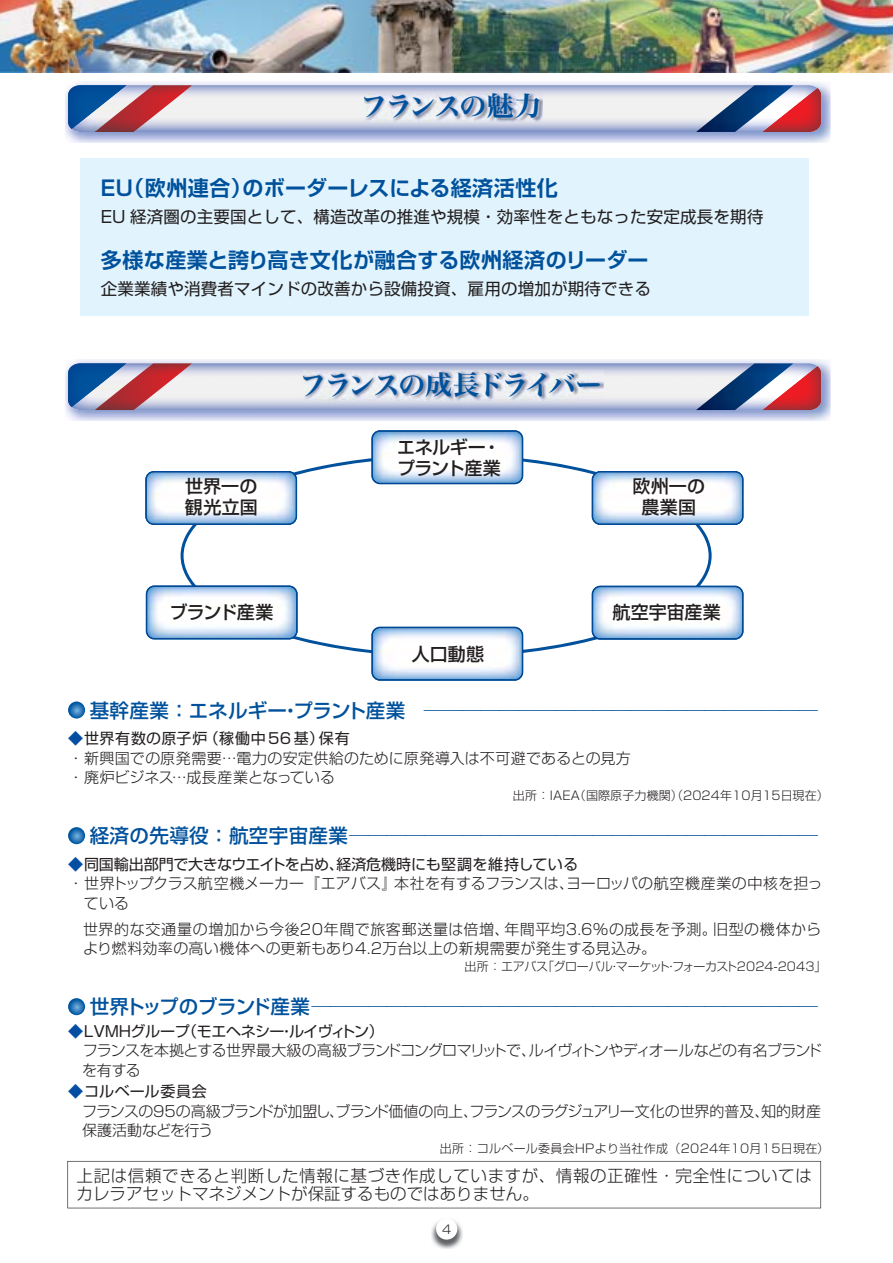
<style>
.page{position:relative;width:893px;height:1263px;background:#fff}
.page>*{position:absolute;margin:0;border:0;box-sizing:border-box;transform-origin:0 0}
.t1{font:27px "Hira Min Std W7 90 pv RKSJ H";letter-spacing:-.07em;color:#00519c}
.t2{font:21px "Shin Go Pro De Bold 90 pv RKSJ H";letter-spacing:.015em;color:#00519c}
.t3{font:19.5px "Shin Go Pro Medium 90 pv RKSJ H";letter-spacing:.015em;color:#00519c}
.t4{font:19.5px "Shin Go Pro Medium 90 pv RKSJ H";letter-spacing:-.02em;color:#00519c}
.t5{font:18px/21px "Shin Go Pro Medium 90 pv RKSJ H";color:#231f20;text-align:center}
.t6{font:18px/21px "Shin Go Pro Medium 90 pv RKSJ H";letter-spacing:-.025em;color:#231f20}
.t7{font:16.5px "Shin Go Pro Regular 90 pv RKSJ H";letter-spacing:.01em;color:#231f20}
.t8{font:16.5px/18.8px "Shin Go Pro Light 90 pv RKSJ H";letter-spacing:.04em;color:#231f20}
.t9{font:15px/19.5px "Shin Go Pro Light 90 pv RKSJ H";letter-spacing:.03em;color:#231f20}
.t10{font:15px/19.5px "Shin Go Pro Light 90 pv RKSJ H";letter-spacing:-.03em;color:#231f20}
.t11{font:15px/19.5px "Shin Go Pro Light 90 pv RKSJ H";letter-spacing:-.05em;color:#231f20}
.t12{font:15px/19.5px "Shin Go Pro Light 90 pv RKSJ H";letter-spacing:.015em;color:#231f20}
.t13{font:15px/19.5px "Shin Go Pro Light 90 pv RKSJ H";letter-spacing:-.005em;color:#231f20}
.t14{font:15px "Shin Go Pro Regular 90 pv RKSJ H";letter-spacing:-.005em;color:#231f20}
.t15{font:15px "Shin Go Pro Regular 90 pv RKSJ H";letter-spacing:-.05em;color:#231f20}
.t16{font:15px "Shin Go Pro Regular 90 pv RKSJ H";letter-spacing:.05em;color:#231f20}
.t17{font:15px "Shin Go Pro Regular 90 pv RKSJ H";letter-spacing:.04em;color:#231f20}
.t18{font:12px "Shin Go Pro Light 90 pv RKSJ H";letter-spacing:.01em;color:#231f20}
.t19{font:12px "Shin Go Pro Light 90 pv RKSJ H";letter-spacing:-.025em;color:#231f20}
.s1{color:#034ea2}
</style>
<div class="page">
<svg style="left:67px;top:1161px;width:754px;height:47px"></svg>
<img style="left:65px;top:81px;width:765px;height:62px">
<svg style="left:68px;top:85px;width:753px;height:48px"></svg>
<img style="left:762px;top:88px;width:59px;height:44px">
<img style="left:192px;top:85px;width:504px;height:47px">
<img style="left:754px;top:114px;width:3px;height:18px">
<img style="left:696px;top:85px;width:58px;height:47px">
<img style="left:68px;top:85px;width:26px;height:44px">
<img style="left:94px;top:85px;width:98px;height:47px">
<img style="left:364px;top:93px;width:179px;height:28px">
<svg style="left:68px;top:702px;width:17px;height:17px"></svg>
<svg style="left:68px;top:827px;width:17px;height:17px"></svg>
<svg style="left:68px;top:998px;width:17px;height:17px"></svg>
<div style="left:80px;top:159px;width:728px;height:157px;background:#e1f4fd"></div>
<img style="left:65px;top:359px;width:765px;height:62px">
<svg style="left:68px;top:363px;width:753px;height:48px"></svg>
<img style="left:793px;top:366px;width:28px;height:44px">
<img style="left:192px;top:363px;width:504px;height:47px">
<img style="left:696px;top:363px;width:97px;height:47px">
<img style="left:68px;top:363px;width:26px;height:44px">
<img style="left:94px;top:363px;width:98px;height:47px">
<img style="left:303px;top:371px;width:300px;height:29px">
<svg style="left:180px;top:454px;width:531px;height:203px"></svg>
<img style="left:371px;top:430px;width:152px;height:54px">
<img style="left:371px;top:627px;width:152px;height:54px">
<img style="left:591px;top:471px;width:152px;height:54px">
<img style="left:145px;top:471px;width:152px;height:54px">
<img style="left:146px;top:586px;width:151px;height:53px">
<img style="left:591px;top:586px;width:152px;height:54px">
<img style="left:431px;top:1220px;width:31px;height:28px">
<div style="left:436px;top:1218px;width:21px;height:22px;background:#fff;border-radius:50%"></div>
<img style="left:1px;top:0;width:891px;height:73px">
<h1 class="t1" style="left:360px;top:96px;width:182px">フランスの魅力</h1>
<h2 class="t2" style="left:101px;top:180px;width:458px">EU（欧州連合）のボーダーレスによる経済活性化</h2>
<p class="t7" style="left:101px;top:211px;width:664px">EU 経済圏の主要国として、構造改革の推進や規模・効率性をともなった安定成長を期待</p>
<h2 class="t2" style="left:101px;top:252px;width:549px">多様な産業と誇り高き文化が融合する欧州経済のリーダー</h2>
<p class="t7" style="left:101px;top:283px;width:551px">企業業績や消費者マインドの改善から設備投資、雇用の増加が期待できる</p>
<p class="t5" style="left:185px;top:478px;width:74px;text-align:left">世界一の観光立国</p>
<h1 class="t1" style="left:299px;top:374px;width:304px">フランスの成長ドライバー</h1>
<p class="t6" style="left:397px;top:439px;width:105px">エネルギー・プラント産業</p>
<p class="t5" style="left:632px;top:478px;width:74px">欧州一の農業国</p>
<p class="t5" style="left:169px;top:604px;width:105px">ブランド産業</p>
<p class="t5" style="left:612px;top:604px;width:110px">航空宇宙産業</p>
<p class="t5" style="left:412px;top:646px;width:74px">人口動態</p>
<h3 class="t3" style="left:90px;top:703px;width:729px">基幹産業：エネルギー・プラント産業 ─────────────────────</h3>
<p class="t16" style="left:68px;top:733px;width:283px"><span class="s1">◆</span>世界有数の原子炉（稼働中56基）保有</p>
<p class="t12" style="left:69px;top:750px;width:564px">・ 新興国での原発需要…電力の安定供給のために原発導入は不可避であるとの見方・ 廃炉ビジネス…成長産業となっている</p>
<p class="t18" style="left:513px;top:791px;width:317px">出所：IAEA（国際原子力機関）（2024年10月15日現在）</p>
<h3 class="t3" style="left:90px;top:829px;width:729px">経済の先導役：航空宇宙産業 ─────────────────────────</h3>
<p class="t14" style="left:68px;top:859px;width:511px"><span class="s1">◆</span>同国輸出部門で大きなウエイトを占め、経済危機時にも堅調を維持している</p>
<p class="t13" style="left:84px;top:876px;width:740px;text-indent:-15px">・ 世界トップクラス航空機メーカー『エアバス』本社を有するフランスは、ヨーロッパの航空機産業の中核を担っている</p>
<p class="t9" style="left:83px;top:921px;width:739px;text-indent:-15px">　 世界的な交通量の増加から今後20年間で旅客郵送量は倍増、年間平均3.6%の成長を予測。旧型の機体からより燃料効率の高い機体への更新もあり4.2万台以上の新規需要が発生する見込み。</p>
<p class="t19" style="left:464px;top:962px;width:363px">出所：エアバス「グローバル・マーケット・フォーカスト2024-2043」</p>
<h3 class="t4" style="left:90px;top:1000px;width:729px">世界トップのブランド産業 ───────────────────────────</h3>
<p class="t15" style="left:68px;top:1025px;width:317px"><span class="s1">◆</span>ＬＶＭＨグループ（モエヘネシー・ルイヴィトン）</p>
<p class="t11" style="left:82px;top:1043px;width:741px;text-indent:-14px">　 フランスを本拠とする世界最大級の高級ブランドコングロマリットで、ルイヴィトンやディオールなどの有名ブランドを有する</p>
<p class="t17" style="left:68px;top:1086px;width:140px"><span class="s1">◆</span>コルベール委員会</p>
<p class="t10" style="left:82px;top:1103px;width:740px;text-indent:-14px">　 フランスの95の高級ブランドが加盟し、ブランド価値の向上、フランスのラグジュアリー文化の世界的普及、知的財産保護活動などを行う</p>
<p class="t18" style="left:440px;top:1144px;width:391px">出所：コルベール委員会HPより当社作成（2024年10月15日現在）</p>
<p class="t8" style="left:77px;top:1168px;width:736px">上記は信頼できると判断した情報に基づき作成していますが、情報の正確性・完全性についてはカレラアセットマネジメントが保証するものではありません。</p>
<p class="t18" style="left:442px;top:1225px;width:11px">4</p>
</div>
